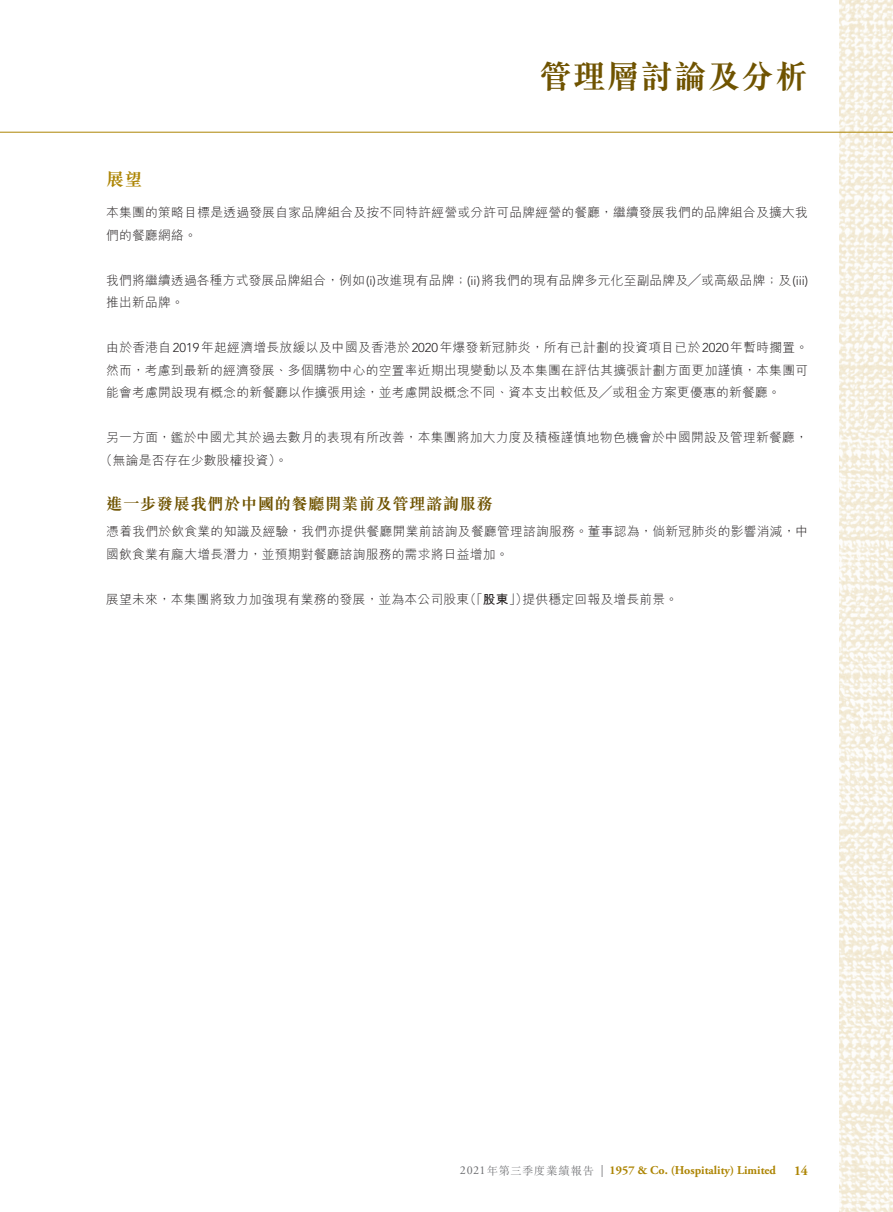
<style>
.page{position:relative;width:893px;height:1212px;background:#fff}
.page>*{position:absolute;margin:0;border:0;box-sizing:border-box;transform-origin:0 0}
.t1{font:700 33px "M Sung HK";letter-spacing:.02em;color:#6f5300}
._01_H1{font:700 18px "M Sung HK";color:#ad8504}
._02_H2{font:700 16.5px "M Sung HK";letter-spacing:.02em;color:#6f5300}
.t2{font:700 13.5px "Adobe Garamond Pro";color:#ad8504}
._00_txt{font:300 12.75px/22.5px "M Hei HK";letter-spacing:.02em;color:#231f20}
.t3{font:700 12px "Adobe Garamond Pro";color:#ad8504}
.t4{font:12px "Adobe Garamond Pro";color:#6c6d70}
.t5{font:300 11.25px "M Sung HK";letter-spacing:.065em;color:#6c6d70}
.s1{font-family:"Avenir LT Std"}
.s2{font-weight:700}
.s3{font-family:"Adobe Garamond Pro";font-weight:400;font-size:12px}
</style>
<div class="page">
<img style="left:840px;top:0;width:53px;height:1212px">
<hr style="left:0;top:132px;width:893px;height:1px;background:#ad8504">
<h1 class="t1" style="left:539px;top:61px;width:270px">管理層討論及分析</h1>
<p class="_01_H1" style="left:106px;top:170px;width:38px">展望</p>
<p class="_00_txt" style="left:106px;top:201px;width:703px">本集團的策略目標是透過發展自家品牌組合及按不同特許經營或分許可品牌經營的餐廳，繼續發展我們的品牌組合及擴大我們的餐廳網絡。</p>
<p class="_00_txt" style="left:106px;top:269px;width:703px">我們將繼續透過各種方式發展品牌組合，例如 <span class="s1">)i(</span> 改進現有品牌；<span class="s1">( )i i</span> 將我們的現有品牌多元化至副品牌及╱或高級品牌；及<span class="s1">(iii(</span>推出新品牌。</p>
<p class="_00_txt" style="left:106px;top:336px;width:703px;text-align:justify">由於香港自<span class="s1">2019</span>年起經濟增長放緩以及中國及香港於<span class="s1">2020</span>年爆發新冠肺炎，所有已計劃的投資項目已於<span class="s1">2020</span>年暫時擱置。然而，考慮到最新的經濟發展、多個購物中心的空置率近期出現變動以及本集團在評估其擴張計劃方面更加謹慎，本集團可能會考慮開設現有概念的新餐廳以作擴張用途，並考慮開設概念不同、資本支出較低及╱或租金方案更優惠的新餐廳。</p>
<p class="_00_txt" style="left:100px;top:426px;width:709px;text-indent:6px">另一方面，鑑於中國尤其於過去數月的表現有所改善，本集團將加大力度及積極謹慎地物色機會於中國開設及管理新餐廳，（無論是否存在少數股權投資。(</p>
<p class="_02_H2" style="left:106px;top:495px;width:388px">進一步發展我們於中國的餐廳開業前及管理諮詢服務</p>
<p class="_00_txt" style="left:106px;top:520px;width:703px">憑着我們於飲食業的知識及經驗，我們亦提供餐廳開業前諮詢及餐廳管理諮詢服務。董事認為，倘新冠肺炎的影響消減，中國飲食業有龐大增長潛力，並預期對餐廳諮詢服務的需求將日益增加。</p>
<p class="_00_txt" style="left:522px;top:588px;width:157px">提供穩定回報及增長前景。</p>
<p class="_00_txt" style="left:464px;top:588px;width:66px">（「<span class="s2">股東</span>」）</p>
<p class="_00_txt" style="left:106px;top:588px;width:364px">展望未來，本集團將致力加強現有業務的發展，並為本公司股東</p>
<p class="t5" style="left:460px;top:1162px;width:136px"><span class="s3">2021</span>年第三季度業績報告</p>
<p class="t4" style="left:601px;top:1163px;width:4px">|</p>
<p class="t3" style="left:610px;top:1163px;width:168px">1957 &amp; Co (. Hospitality) Limited</p>
<p class="t2" style="left:794px;top:1163px;width:15px">14</p>
</div>
